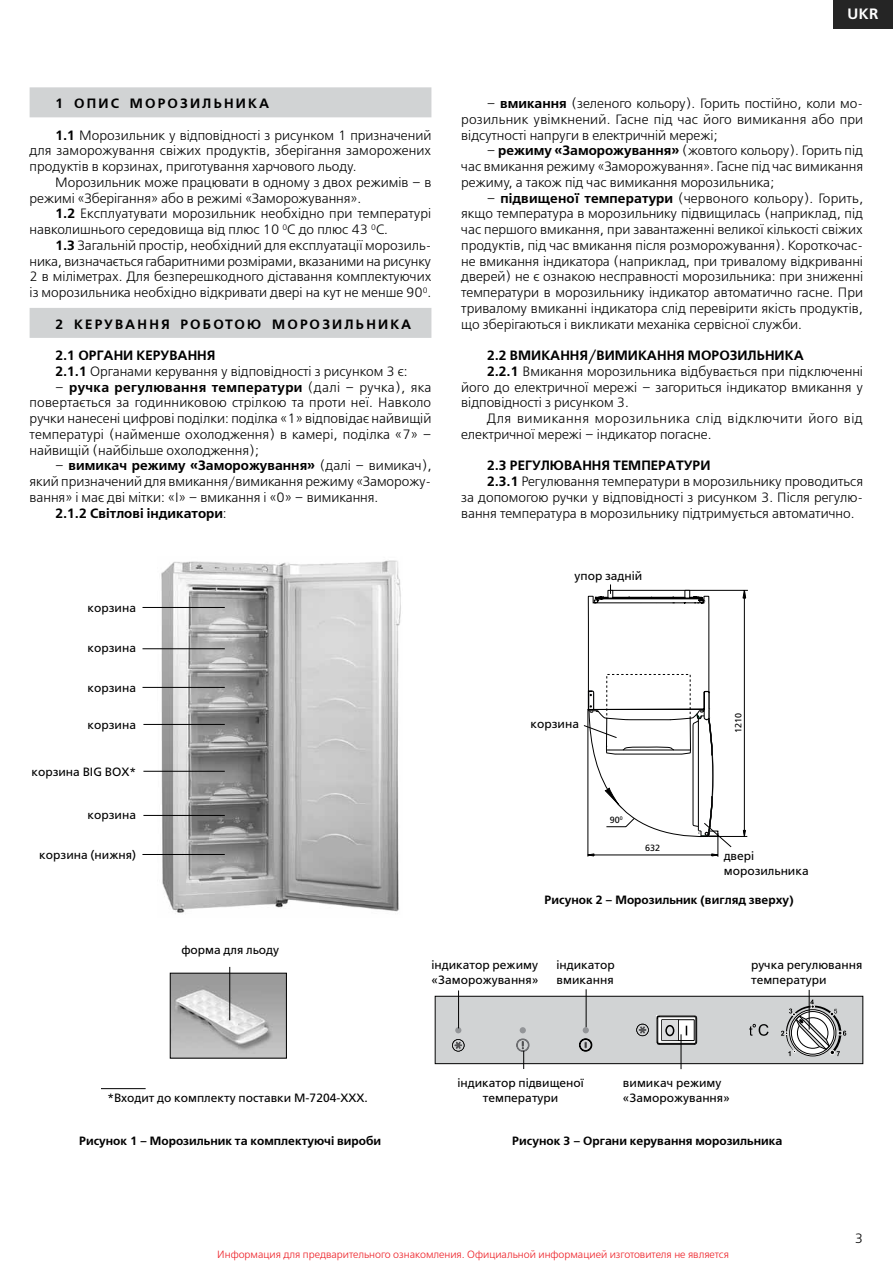
<style>
.page{position:relative;width:893px;height:1263px;background:#fff}
.page>*{position:absolute;margin:0;border:0;box-sizing:border-box;transform-origin:0 0}
.t1{font:15px "Free Set Demi Bold C";color:#fff}
.t2{font:13.5px/15.8px "Free Set Light C";color:#000;text-align:justify}
.t3{font:13.5px "Free Set Demi Bold C";color:#000}
.t4{font:13.5px/15.8px "Free Set Light C";letter-spacing:.04em;color:#000}
.t5{font:13.5px "Free Set Demi Bold C";letter-spacing:.165em;color:#000}
.t6{font:13.5px "Free Set Demi Bold C";letter-spacing:.025em;color:#000}
.t7{font:12px/14.4px "Free Set C";color:#000}
.t8{font:12px "Free Set Demi Bold C";color:#000}
.t9{font:10.5px "Free Set Light C";color:#ed1d24}
.t10{font:9px "Free Set C";color:#000}
.s1{font-family:"Free Set Demi Bold C"}
.s2{font-family:"Free Set Light C"}
</style>
<div class="page">
<div style="left:833px;top:0;width:60px;height:29px;background:#252525"></div>
<div style="left:30px;top:87px;width:401px;height:30px;background:#d1d3d4"></div>
<div style="left:30px;top:308px;width:401px;height:30px;background:#d1d3d4"></div>
<div style="left:435px;top:996px;width:428px;height:68px;background:#d1d3d4"></div>
<svg style="left:452px;top:1039px;width:12px;height:12px"></svg>
<svg style="left:520px;top:1027px;width:6px;height:6px"></svg>
<svg style="left:579px;top:1027px;width:13px;height:24px"></svg>
<svg style="left:455px;top:1027px;width:6px;height:6px"></svg>
<svg style="left:656px;top:1015px;width:41px;height:30px"></svg>
<div style="left:662px;top:1020px;width:16px;height:20px;background:#dcddde"></div>
<div style="left:665px;top:1025px;width:9px;height:11px;border:2px solid #000;border-radius:50%"></div>
<svg style="left:781px;top:999px;width:65px;height:57px"></svg>
<svg style="left:749px;top:1024px;width:20px;height:12px"></svg>
<svg style="left:636px;top:1024px;width:13px;height:12px"></svg>
<div style="left:435px;top:996px;width:428px;height:68px;border:1px solid #000"></div>
<hr style="left:809px;top:990px;width:1px;height:39px;background:#000">
<hr style="left:681px;top:1034px;width:1px;height:35px;background:#000">
<hr style="left:586px;top:989px;width:1px;height:38px;background:#000">
<svg style="left:516px;top:1039px;width:13px;height:30px"></svg>
<hr style="left:458px;top:990px;width:1px;height:38px;background:#000">
<img style="left:158px;top:560px;width:243px;height:353px">
<hr style="left:143px;top:724px;width:82px;height:1px;background:#000">
<hr style="left:143px;top:771px;width:82px;height:1px;background:#000">
<hr style="left:143px;top:815px;width:82px;height:1px;background:#000">
<hr style="left:143px;top:687px;width:82px;height:1px;background:#000">
<hr style="left:142px;top:854px;width:83px;height:1px;background:#000">
<hr style="left:143px;top:648px;width:82px;height:1px;background:#000">
<hr style="left:143px;top:607px;width:82px;height:1px;background:#000">
<hr style="left:101px;top:1088px;width:45px;height:1px;background:#000">
<img style="left:172px;top:975px;width:113px;height:81px">
<div style="left:170px;top:973px;width:117px;height:85px;border:1px solid #000"></div>
<hr style="left:229px;top:967px;width:1px;height:53px;background:#000">
<hr style="left:707px;top:836px;width:40px;height:1px;background:#000">
<hr style="left:611px;top:590px;width:137px;height:1px;background:#000">
<svg style="left:583px;top:584px;width:163px;height:272px"></svg>
<p class="t1" style="left:847px;top:5px;width:32px">UKR</p>
<p class="t5" style="left:55px;top:96px;width:216px">1 ОПИС МОРОЗИЛЬНИКА</p>
<p class="t2" style="left:30px;top:128px;width:403px;text-indent:26px"><span class="s1">1.1</span> Морозильник у відповідності з рисунком 1 призначений для заморожування свіжих продуктів, зберігання заморожених продуктів в корзинах, приготування харчового льоду.</p>
<p class="t2" style="left:30px;top:175px;width:403px;text-indent:26px">Морозильник може працювати в одному з двох режимів – в режимі «Зберігання» або в режимі «Заморожування».</p>
<p class="t2" style="left:30px;top:206px;width:403px;text-indent:26px"><span class="s1">1.2</span> Експлуатувати морозильник необхідно при температурі навколишнього середовища від плюс 10 <sup>0</sup>С до плюс 43 <sup>0</sup>С.</p>
<p class="t2" style="left:30px;top:238px;width:403px;text-indent:26px"><span class="s1">1.3</span> Загальній простір, необхідний для експлуатації морозиль&shy;ника, визначається габаритними розмірами, вказаними на рисунку 2 в міліметрах. Для безперешкодного діставання комплектуючих із морозильника необхідно відкривати двері на кут не менше 90<sup>0</sup>.</p>
<p class="t5" style="left:55px;top:316px;width:358px">2 КЕРУВАННЯ РОБ ОТОЮ МОРОЗИЛЬНИКА</p>
<p class="t3" style="left:55px;top:348px;width:162px">2.1 ОРГАНИ КЕРУВАННЯ</p>
<p class="t2" style="left:55px;top:364px;width:354px"><span class="s1">2.1.1</span> Органами керування у відповідності з рисунком 3 є:</p>
<p class="t6" style="left:55px;top:379px;width:378px"><span class="s2">–</span> ручка регулювання температури <span class="s2">(далі – ручка), яка</span></p>
<p class="t2" style="left:30px;top:395px;width:403px">повертається за годинниковою стрілкою та проти неї. Навколо ручки нанесені цифрові поділки: поділка «1» відповідає найвищій температурі (найменше охолодження) в камері, поділка «7» – найвищій (найбільше охолодження);</p>
<p class="t3" style="left:55px;top:458px;width:378px"><span class="s2">–</span> вимикач режиму «Заморожування» <span class="s2">(далі – вимикач),</span></p>
<p class="t2" style="left:30px;top:474px;width:403px">який призначений для вмикання/вимикання режиму «Заморожу&shy;вання» і має дві мітки: «I» – вмикання і «0» – вимикання.</p>
<p class="t3" style="left:55px;top:505px;width:173px">2.1.2 Світлові індикатори<span class="s2">:</span></p>
<p class="t7" style="left:88px;top:601px;width:50px">корзина</p>
<p class="t7" style="left:88px;top:641px;width:50px">корзина</p>
<p class="t7" style="left:88px;top:681px;width:50px">корзина</p>
<p class="t7" style="left:88px;top:718px;width:50px">корзина</p>
<p class="t7" style="left:31px;top:764px;width:106px">корзина BIG BOX*</p>
<p class="t7" style="left:88px;top:808px;width:50px">корзина</p>
<p class="t7" style="left:39px;top:848px;width:98px">корзина (нижня)</p>
<p class="t7" style="left:181px;top:943px;width:99px">форма для льоду</p>
<p class="t2" style="left:461px;top:96px;width:404px;text-indent:26px">– <span class="s1">вмикання</span> (зеленого кольору). Горить постійно, коли мо&shy;розильник увімкнений. Гасне під час його вимикання або при відсутності напруги в електричній мережі;</p>
<p class="t2" style="left:461px;top:143px;width:403px;text-indent:26px">– <span class="s1">режиму «Заморожування»</span> (жовтого кольору). Горить під час вмикання режиму «Заморожування». Гасне під час вимикання режиму, а також під час вимикання морозильника;</p>
<p class="t2" style="left:461px;top:191px;width:403px;text-indent:26px">– <span class="s1">підвищеної температури</span> (червоного кольору). Горить, якщо температура в морозильнику підвищилась (наприклад, під час першого вмикання, при завантаженні великої кількості свіжих продуктів, під час вмикання після розморожування). Короткочас&shy;не вмикання індикатора (наприклад, при тривалому відкриванні дверей) не є ознакою несправності морозильника: при зниженні температури в морозильнику індикатор автоматично гасне. При тривалому вмиканні індикатора слід перевірити якість продуктів, що зберігаються і викликати механіка сервісної служби.</p>
<p class="t3" style="left:487px;top:348px;width:319px">2.2 ВМИКАННЯ/ВИМИКАННЯ МОРОЗИЛЬНИКА</p>
<p class="t2" style="left:461px;top:364px;width:403px;text-indent:26px"><span class="s1">2.2.1</span> Вмикання морозильника відбувається при підключенні його до електричної мережі – загориться індикатор вмикання у відповідності з рисунком 3.</p>
<p class="t4" style="left:461px;top:411px;width:403px;text-indent:26px">Для вимикання морозильника слід відключити його від електричної мережі – індикатор погасне.</p>
<p class="t3" style="left:487px;top:458px;width:225px">2.3 РЕГУЛЮВАННЯ ТЕМПЕРАТУРИ</p>
<p class="t2" style="left:461px;top:474px;width:403px;text-indent:26px"><span class="s1">2.3.1</span> Регулювання температури в морозильнику проводиться за допомогою ручки у відповідності з рисунком 3. Після регулю&shy;вання температура в морозильнику підтримується автоматично.</p>
<p class="t7" style="left:575px;top:568px;width:69px">упор задній</p>
<p class="t7" style="left:530px;top:717px;width:50px">корзина</p>
<p class="t10" style="left:610px;top:815px;width:14px">90<sup>0</sup></p>
<p class="t10" style="left:645px;top:843px;width:17px">632</p>
<p class="t10" style="left:733px;top:733px;width:22px;rotate:-90deg">1210</p>
<p class="t7" style="left:724px;top:849px;width:87px">двері морозильника</p>
<p class="t8" style="left:544px;top:893px;width:251px">Рисунок 2 – Морозильник (вигляд зверху)</p>
<p class="t7" style="left:107px;top:1090px;width:262px">*Входит до комплекту поставки М-7204-ХХХ.</p>
<p class="t8" style="left:79px;top:1134px;width:304px">Рисунок 1 – Морозильник та комплектуючі вироби</p>
<p class="t7" style="left:432px;top:958px;width:108px">індикатор режиму «Заморожування»</p>
<p class="t7" style="left:556px;top:958px;width:60px">індикатор вмикання</p>
<p class="t7" style="left:751px;top:958px;width:113px">ручка регулювання температури</p>
<p class="t7" style="left:458px;top:1076px;width:128px;text-align:center">індикатор підвищеної температури</p>
<p class="t7" style="left:623px;top:1076px;width:108px">вимикач режиму «Заморожування»</p>
<p class="t8" style="left:512px;top:1134px;width:272px">Рисунок 3 – Органи керування морозильника</p>
<p class="t2" style="left:855px;top:1231px;width:10px">3</p>
<p class="t9" style="left:217px;top:1249px;width:513px">Информация для предварительного ознакомления. Официальной информацией изготовителя не является</p>
</div>
